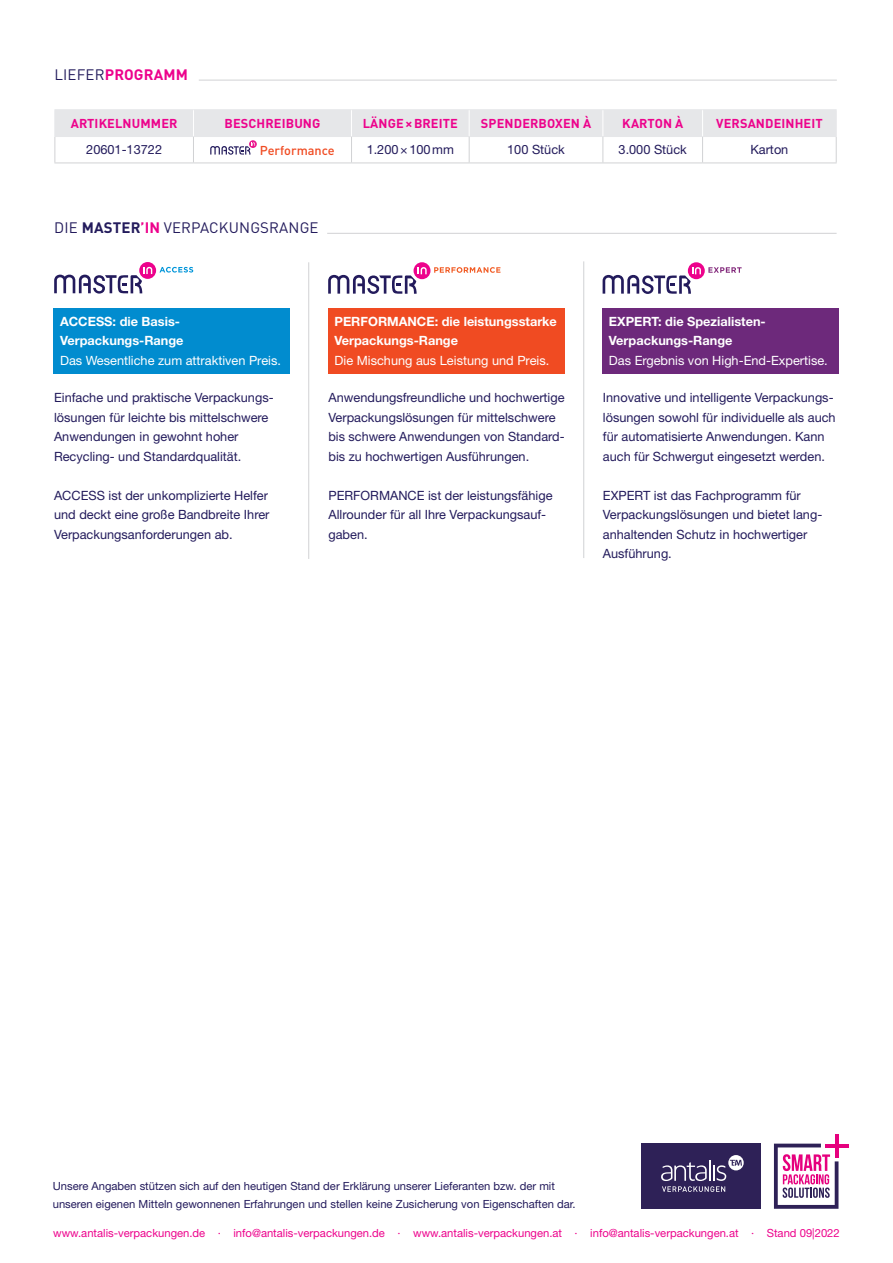
<style>
.page{position:relative;width:893px;height:1263px;background:#fff}
.page>*{position:absolute;margin:0;border:0;box-sizing:border-box;transform-origin:0 0}
.t1{font:15px "DINOT";letter-spacing:.01em;color:#231b5c}
.t2{font:700 15px "DINOT";letter-spacing:.01em;color:#ed028c}
.Tab-Data{font:12.75px/19.5px "Helvetica Neue LT Std";color:#231b5c}
.t3{font:700 12.75px/19.5px "Helvetica Neue LT Std";color:#fff}
.t4{font:12.75px "Helvetica Neue LT Std";color:#fff}
.Tab-Kopf{font:700 12.75px "DINOT";letter-spacing:.01em;color:#ed028c}
.Tab-LS{font:700 12.75px "DINOT";letter-spacing:.01em;color:#ed028c}
.Tab-Data-2{font:500 12.75px "DINOT";color:#f04b22}
.t5{font:11.25px "Helvetica Neue LT Std";color:#231b5c}
.t6{font:11.25px "Helvetica Neue LT Std";color:#ed028c}
.s1{font-weight:400;color:#231b5c}
.s2{font-weight:700}
.s3{font-weight:700;color:#ed028c}
</style>
<div class="page">
<hr style="left:327px;top:233px;width:510px;height:1px;background:#d1d2d4">
<div style="left:641px;top:1143px;width:120px;height:66px;background:#2e2157"></div>
<svg style="left:661px;top:1155px;width:83px;height:37px"></svg>
<svg style="left:774px;top:1143px;width:64px;height:66px"></svg>
<hr style="left:835px;top:1134px;width:3px;height:23px;background:#e6007e">
<svg style="left:825px;top:1143px;width:23px;height:4px"></svg>
<hr style="left:308px;top:262px;width:1px;height:297px;background:#d1d2d4">
<svg style="left:139px;top:262px;width:17px;height:17px"></svg>
<svg style="left:54px;top:267px;width:98px;height:27px"></svg>
<svg style="left:159px;top:267px;width:34px;height:6px"></svg>
<div style="left:688px;top:262px;width:17px;height:17px;background:#ed028c;border-radius:50%"></div>
<svg style="left:603px;top:267px;width:98px;height:27px"></svg>
<svg style="left:708px;top:267px;width:34px;height:6px"></svg>
<div style="left:414px;top:262px;width:16px;height:17px;background:#ed028c;border-radius:50%"></div>
<svg style="left:328px;top:267px;width:99px;height:27px"></svg>
<svg style="left:434px;top:267px;width:66px;height:6px"></svg>
<div style="left:54px;top:308px;width:236px;height:65px;background:#018ccf"></div>
<hr style="left:583px;top:261px;width:1px;height:297px;background:#d1d2d4">
<div style="left:328px;top:308px;width:236px;height:65px;background:#f04b22"></div>
<div style="left:603px;top:308px;width:236px;height:65px;background:#6d297b"></div>
<hr style="left:199px;top:80px;width:638px;height:1px;background:#d1d2d4">
<hr style="left:54px;top:109px;width:139px;height:1px;background:#e6e7e9">
<hr style="left:193px;top:109px;width:158px;height:1px;background:#e6e7e9">
<hr style="left:351px;top:109px;width:118px;height:1px;background:#e6e7e9">
<hr style="left:469px;top:109px;width:134px;height:1px;background:#e6e7e9">
<hr style="left:603px;top:109px;width:100px;height:1px;background:#e6e7e9">
<hr style="left:703px;top:109px;width:134px;height:1px;background:#e6e7e9">
<hr style="left:54px;top:162px;width:139px;height:1px;background:#d1d2d4">
<hr style="left:193px;top:162px;width:158px;height:1px;background:#d1d2d4">
<hr style="left:351px;top:162px;width:118px;height:1px;background:#d1d2d4">
<hr style="left:469px;top:162px;width:134px;height:1px;background:#d1d2d4">
<hr style="left:603px;top:162px;width:100px;height:1px;background:#d1d2d4">
<hr style="left:703px;top:162px;width:134px;height:1px;background:#d1d2d4">
<svg style="left:54px;top:110px;width:783px;height:52px"></svg>
<p class="t2" style="left:54px;top:63px;width:135px"><span class="s1">LIEFER</span>PROGRAMM</p>
<p class="Tab-LS" style="left:71px;top:113px;width:108px">ARTIKELNUMMER</p>
<p class="Tab-Kopf" style="left:225px;top:113px;width:97px">BESCHREIBUNG</p>
<p class="Tab-Kopf" style="left:363px;top:113px;width:97px">LÄNGE×BREITE</p>
<p class="Tab-Kopf" style="left:481px;top:113px;width:112px">SPENDERBOXEN À</p>
<p class="Tab-Kopf" style="left:622px;top:113px;width:63px">KARTON À</p>
<p class="Tab-Kopf" style="left:716px;top:113px;width:108px">VERSANDEINHEIT</p>
<p class="Tab-Data" style="left:86px;top:140px;width:77px">20601-13722</p>
<p class="Tab-Data-2" style="left:260px;top:140px;width:76px">Performance</p>
<p class="Tab-Data" style="left:367px;top:140px;width:89px">1.200×100mm</p>
<p class="Tab-Data" style="left:507px;top:140px;width:59px">100 Stück</p>
<p class="Tab-Data" style="left:619px;top:140px;width:70px">3.000 Stück</p>
<p class="Tab-Data" style="left:750px;top:140px;width:40px">Karton</p>
<p class="t1" style="left:54px;top:216px;width:266px">DIE <span class="s2">MASTER</span><span class="s3">’IN</span> VERPACKUNGSRANGE</p>
<p class="t3" style="left:60px;top:311px;width:125px">ACCESS: die Basis-<br>Verpackungs-Range</p>
<p class="t4" style="left:60px;top:353px;width:222px">Das Wesentliche zum attraktiven Preis.</p>
<p class="Tab-Data" style="left:54px;top:388px;width:221px">Einfache und praktische Verpackungs&shy;lösungen für leichte bis mittelschwere Anwendungen in gewohnt hoher Recycling- und Standardqualität.</p>
<p class="Tab-Data" style="left:54px;top:485px;width:217px;text-align:justify">ACCESS ist der unkomplizierte Helfer und deckt eine große Bandbreite Ihrer Verpackungsanforderungen ab.</p>
<p class="t3" style="left:335px;top:311px;width:224px">PERFORMANCE: die leistungsstarke<br>Verpackungs-Range</p>
<p class="t4" style="left:335px;top:353px;width:216px">Die Mischung aus Leistung und Preis.</p>
<p class="Tab-Data" style="left:328px;top:388px;width:238px">Anwendungsfreundliche und hochwertige Verpackungslösungen für mittelschwere bis schwere Anwendungen von Standard&shy;bis zu hochwertigen Ausführungen.</p>
<p class="Tab-Data" style="left:328px;top:485px;width:226px">PERFORMANCE ist der leistungsfähige<br>Allrounder für all Ihre Verpackungsauf&shy;gaben.</p>
<p class="t3" style="left:609px;top:311px;width:158px">EXPERT: die Spezialisten-</p>
<p class="t3" style="left:609px;top:331px;width:125px">Verpackungs-Range</p>
<p class="t4" style="left:609px;top:353px;width:220px">Das Ergebnis von High-End-Expertise.</p>
<p class="Tab-Data" style="left:603px;top:388px;width:234px">Innovative und intelligente Verpackungs&shy;lösungen sowohl für individuelle als auch für automatisierte Anwendungen. Kann auch für Schwergut eingesetzt werden.</p>
<p class="Tab-Data" style="left:603px;top:485px;width:221px">EXPERT ist das Fachprogramm für<br>Verpackungslösungen und bietet lang&shy;anhaltenden Schutz in hochwertiger<br>Ausführung.</p>
<p class="t5" style="left:53px;top:1179px;width:504px">Unsere Angaben stützen sich auf den heutigen Stand der Erklärung unserer Lieferanten bzw. der mit</p>
<p class="t5" style="left:53px;top:1197px;width:524px">unseren eigenen Mitteln gewonnenen Erfahrungen und stellen keine Zusicherung von Eigenschaften dar.</p>
<p class="t6" style="left:53px;top:1226px;width:788px">www.antalis-verpackungen.de · info@antalis-verpackungen.de · www.antalis-verpackungen.at · info@antalis-verpackungen.at · Stand 09|2022</p>
</div>
